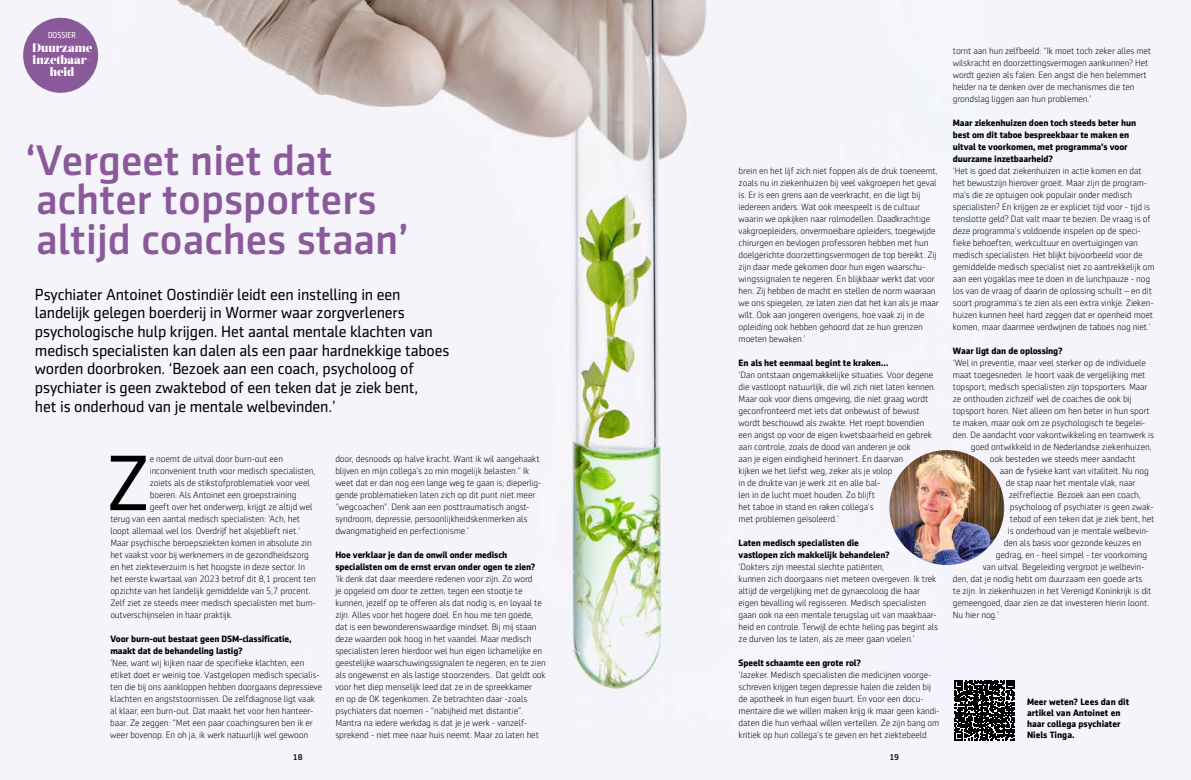
<style>
.page{position:relative;width:1191px;height:780px;background:#fff}
.page>*{position:absolute;margin:0;border:0;box-sizing:border-box;transform-origin:0 0}
.t1{font:79.5px "Sentico Sans DT";color:#000}
.t2{font:500 43.3px/39.7px "Sentico Sans DT";color:#8a599a}
.t3{font:16.2px/18.7px "Sentico Sans DT";letter-spacing:-.01em;color:#000}
.t4{font:900 12.4px/12px "Prumo Display";color:#fff;text-align:center;scale:.96 1}
.t5{font:300 9.3px/12px "Sentico Sans DT";letter-spacing:-.01em;color:#000}
.t6{font:700 9.3px/12px "Sentico Sans DT";letter-spacing:-.01em;color:#000}
.t7{font:8.8px "Sentico Sans DT Cond";letter-spacing:.005em;color:#fff}
.t8{font:500 8.5px "Sentico Sans DT";color:#000}
</style>
<div class="page">
<img style="left:0;top:0;width:1191px;height:780px">
<div style="left:23px;top:18px;width:75px;height:75px;background:#8a599a;border-radius:50%"></div>
<img style="left:889px;top:450px;width:115px;height:115px;border-radius:57px">
<svg style="left:954px;top:680px;width:60px;height:60px"></svg>
<p class="t7" style="left:48px;top:30px;width:29px">DOSSIER</p>
<h3 class="t4" style="left:32px;top:42px;width:64px">Duurzame inzetbaar&shy;heid</h3>
<h2 class="t2" style="left:26px;top:140px;width:385px">‘Vergeet niet dat achter topsporters altijd coaches staan’</h2>
<p class="t3" style="left:35px;top:285px;width:416px">Psychiater Antoinet Oostindiër leidt een instelling in een landelijk gelegen boerderij in Wormer waar zorgverleners psychologische hulp krijgen. Het aantal mentale klachten van medisch specialisten kan dalen als een paar hardnekkige taboes worden doorbroken. ‘Bezoek aan een coach, psycholoog of psychiater is geen zwaktebod of een teken dat je ziek bent,<br>het is onderhoud van je mentale welbevinden.’</p>
<h1 class="t1" style="left:106px;top:439px;width:46px">Z</h1>
<p class="t5" style="left:150px;top:453px;width:135px">e noemt de uitval door burn-out een</p>
<p class="t5" style="left:150px;top:465px;width:167px">inconvenient truth voor medisch specialisten,</p>
<p class="t5" style="left:150px;top:477px;width:161px">zoiets als de stikstofproblematiek voor veel</p>
<p class="t5" style="left:150px;top:489px;width:148px">boeren. Als Antoinet een groepstraining</p>
<p class="t5" style="left:150px;top:501px;width:164px">geeft over het onderwerp, krijgt ze altijd wel</p>
<p class="t5" style="left:110px;top:513px;width:191px">terug van een aantal medisch specialisten: ‘Ach, het</p>
<p class="t5" style="left:110px;top:525px;width:191px">loopt allemaal wel los. Overdrijf het alsjeblieft niet.’</p>
<p class="t5" style="left:110px;top:537px;width:203px">Maar psychische beroepsziekten komen in absolute zin</p>
<p class="t5" style="left:110px;top:549px;width:200px">het vaakst voor bij werknemers in de gezondheidszorg</p>
<p class="t5" style="left:110px;top:561px;width:196px">en het ziekteverzuim is het hoogste in deze sector. In</p>
<p class="t5" style="left:110px;top:573px;width:207px">het eerste kwartaal van 2023 betrof dit 8,1 procent ten</p>
<p class="t5" style="left:110px;top:585px;width:202px">opzichte van het landelijk gemiddelde van 5,7 procent.</p>
<p class="t5" style="left:110px;top:597px;width:206px">Zelf ziet ze steeds meer medisch specialisten met burn-</p>
<p class="t5" style="left:110px;top:609px;width:124px">outverschijnselen in haar praktijk.</p>
<p class="t6" style="left:110px;top:632px;width:183px">Voor burn-out bestaat geen DSM-classificatie, maakt dat de behandeling lastig?</p>
<p class="t5" style="left:110px;top:657px;width:213px">‘Nee, want wij kijken naar de specifieke klachten, een etiket doet er weinig toe. Vastgelopen medisch specialis&shy;ten die bij ons aankloppen hebben doorgaans depressieve klachten en angststoornissen. De zelfdiagnose ligt vaak al klaar, een burn-out. Dat maakt het voor hen hanteer&shy;baar. Ze zeggen: “Met een paar coachingsuren ben ik er weer bovenop. En oh ja, ik werk natuurlijk wel gewoon</p>
<p class="t5" style="left:335px;top:453px;width:208px">door, desnoods op halve kracht. Want ik wil aangehaakt blijven en mijn collega’s zo min mogelijk belasten.” Ik weet dat er dan nog een lange weg te gaan is; dieperlig&shy;gende problematieken laten zich op dit punt niet meer “wegcoachen”. Denk aan een posttraumatisch angst&shy;syndroom, depressie, persoonlijkheidskenmerken als dwangmatigheid en perfectionisme.’</p>
<p class="t6" style="left:335px;top:549px;width:201px">Hoe verklaar je dan de onwil onder medisch specialisten om de ernst ervan onder ogen te zien?</p>
<p class="t5" style="left:335px;top:573px;width:212px">‘Ik denk dat daar meerdere redenen voor zijn. Zo word<br>je opgeleid om door te zetten, tegen een stootje te kunnen, jezelf op te offeren als dat nodig is, en loyaal te zijn. Alles voor het hogere doel. En hou me ten goede, dat is een bewonderenswaardige mindset. Bij mij staan deze waarden ook hoog in het vaandel. Maar medisch specialisten leren hierdoor wel hun eigen lichamelijke en geestelijke waarschuwingssignalen te negeren, en te zien als ongewenst en als lastige stoorzenders.. Dat geldt ook voor het diep menselijk leed dat ze in de spreekkamer<br>en op de OK tegenkomen. Ze betrachten daar -zoals psychiaters dat noemen - “nabijheid met distantie”.<br>Mantra na iedere werkdag is dat je je werk - vanzelf&shy;sprekend - niet mee naar huis neemt. Maar zo laten het</p>
<p class="t5" style="left:738px;top:165px;width:202px">brein en het lijf zich niet foppen als de druk toeneemt, zoals nu in ziekenhuizen bij veel vakgroepen het geval is. Er is een grens aan de veerkracht, en die ligt bij iedereen anders. Wat ook meespeelt is de cultuur waarin we opkijken naar rolmodellen. Daadkrachtige vakgroepleiders, onvermoeibare opleiders, toegewijde chirurgen en bevlogen professoren hebben met hun doelgerichte doorzettingsvermogen de top bereikt. Zij zijn daar mede gekomen door hun eigen waarschu&shy;wingssignalen te negeren. En blijkbaar werkt dat voor hen. Zij hebben de macht en stellen de norm waaraan we ons spiegelen, ze laten zien dat het kan als je maar wílt. Ook aan jongeren overigens, hoe vaak zij in de opleiding ook hebben gehoord dat ze hun grenzen moeten bewaken.’</p>
<p class="t6" style="left:738px;top:357px;width:151px">En als het eenmaal begint te kraken…</p>
<p class="t5" style="left:738px;top:369px;width:199px">‘Dan ontstaan ongemakkelijke situaties. Voor degene die vastloopt natuurlijk, die wil zich niet laten kennen.<br>Maar ook voor diens omgeving, die niet graag wordt geconfronteerd met iets dat onbewust of bewust wordt beschouwd als zwakte. Het roept bovendien een angst op voor de eigen kwetsbaarheid en gebrek aan controle, zoals de dood van anderen je ook<br>aan je eigen eindigheid herinnert. En daarvan<br>kijken we het liefst weg, zeker als je volop<br>in de drukte van je werk zit en alle bal-<br>len in de lucht moet houden. Zo blijft<br>het taboe in stand en raken collega’s<br>met problemen geïsoleerd.’</p>
<p class="t6" style="left:738px;top:537px;width:153px">Laten medisch specialisten die vastlopen zich makkelijk behandelen?</p>
<p class="t5" style="left:738px;top:561px;width:201px">‘Dokters zijn meestal slechte patiënten,<br>kunnen zich doorgaans niet meteen overgeven. Ik trek altijd de vergelijking met de gynaecoloog die haar eigen bevalling wil regisseren. Medisch specialisten gaan ook na een mentale terugslag uit van maakbaar&shy;heid en controle. Terwijl de echte heling pas begint als ze durven los te laten, als ze meer gaan voelen.’</p>
<p class="t6" style="left:738px;top:657px;width:124px">Speelt schaamte een grote rol?</p>
<p class="t5" style="left:738px;top:669px;width:202px">‘Jazeker. Medisch specialisten die medicijnen voorge&shy;schreven krijgen tegen depressie halen die zelden bij de apotheek in hun eigen buurt. En voor een docu&shy;mentaire die we willen maken krijg ik maar geen kandi&shy;daten die hun verhaal willen vertellen. Ze zijn bang om kritiek op hun collega’s te geven en het ziektebeeld</p>
<p class="t8" style="left:293px;top:751px;width:11px">18</p>
<p class="t8" style="left:889px;top:751px;width:11px">19</p>
<p class="t5" style="left:952px;top:45px;width:200px">tornt aan hun zelfbeeld: “Ik moet toch zeker alles met wilskracht en doorzettingsvermogen aankunnen? Het wordt gezien als falen. Een angst die hen belemmert helder na te denken over de mechanismes die ten grondslag liggen aan hun problemen.’</p>
<p class="t6" style="left:952px;top:117px;width:185px">Maar ziekenhuizen doen toch steeds beter hun best om dit taboe bespreekbaar te maken en uitval te voorkomen, met programma’s voor duurzame inzetbaarheid?</p>
<p class="t5" style="left:952px;top:165px;width:203px">‘Het is goed dat ziekenhuizen in actie komen en dat het bewustzijn hierover groeit. Maar zijn de program&shy;ma’s die ze optuigen ook populair onder medisch specialisten? En krijgen ze er expliciet tijd voor - tijd is tenslotte geld? Dat valt maar te bezien. De vraag is of deze programma’s voldoende inspelen op de speci&shy;fieke behoeften, werkcultuur en overtuigingen van medisch specialisten. Het blijkt bijvoorbeeld voor de gemiddelde medisch specialist niet zo aantrekkelijk om aan een yogaklas mee te doen in de lunchpauze - nog los van de vraag of daarin de oplossing schuilt – en dit soort programma’s te zien als een extra vinkje. Zieken&shy;huizen kunnen heel hard zeggen dat er openheid moet komen, maar daarmee verdwijnen de taboes nog niet.’</p>
<p class="t6" style="left:952px;top:345px;width:111px">Waar ligt dan de oplossing?</p>
<p class="t5" style="left:952px;top:357px;width:195px">‘Wel in preventie, maar veel sterker op de individuele</p>
<p class="t5" style="left:952px;top:369px;width:194px">maat toegesneden. Je hoort vaak de vergelijking met</p>
<p class="t5" style="left:952px;top:381px;width:196px">topsport; medisch specialisten zijn topsporters. Maar</p>
<p class="t5" style="left:952px;top:393px;width:180px">ze onthouden zichzelf wel de coaches die ook bij</p>
<p class="t5" style="left:952px;top:405px;width:199px">topsport horen. Niet alleen om hen beter in hun sport</p>
<p class="t5" style="left:952px;top:417px;width:194px">te maken, maar ook om ze psychologisch te begelei-</p>
<p class="t5" style="left:952px;top:429px;width:203px">den. De aandacht voor vakontwikkeling en teamwerk is</p>
<p class="t5" style="left:970px;top:441px;width:182px">goed ontwikkeld in de Nederlandse ziekenhuizen,</p>
<p class="t5" style="left:989px;top:453px;width:148px">ook besteden we steeds meer aandacht</p>
<p class="t5" style="left:999px;top:465px;width:151px">aan de fysieke kant van vitaliteit. Nu nog</p>
<p class="t5" style="left:1005px;top:477px;width:131px">de stap naar het mentale vlak, naar</p>
<p class="t5" style="left:1008px;top:489px;width:133px">zelfreflectie. Bezoek aan een coach,</p>
<p class="t5" style="left:1009px;top:501px;width:145px">psycholoog of psychiater is geen zwak-</p>
<p class="t5" style="left:1009px;top:513px;width:146px">tebod of een teken dat je ziek bent, het</p>
<p class="t5" style="left:1007px;top:525px;width:143px">is onderhoud van je mentale welbevin-</p>
<p class="t5" style="left:1003px;top:537px;width:139px">den als basis voor gezonde keuzes en</p>
<p class="t5" style="left:995px;top:549px;width:153px">gedrag, en - heel simpel - ter voorkoming</p>
<p class="t5" style="left:982px;top:561px;width:163px">van uitval. Begeleiding vergroot je welbevin-</p>
<p class="t5" style="left:952px;top:573px;width:191px">den, dat je nodig hebt om duurzaam een goede arts</p>
<p class="t5" style="left:952px;top:585px;width:200px">te zijn. In ziekenhuizen in het Verenigd Koninkrijk is dit</p>
<p class="t5" style="left:952px;top:597px;width:198px">gemeengoed, daar zien ze dat investeren hierin loont.</p>
<p class="t5" style="left:952px;top:609px;width:48px">Nu hier nog.’</p>
<p class="t6" style="left:1027px;top:695px;width:104px;line-height:11px">Meer weten? Lees dan dit artikel van Antoinet en haar collega psychiater<br>Niels Tinga.</p>
</div>
